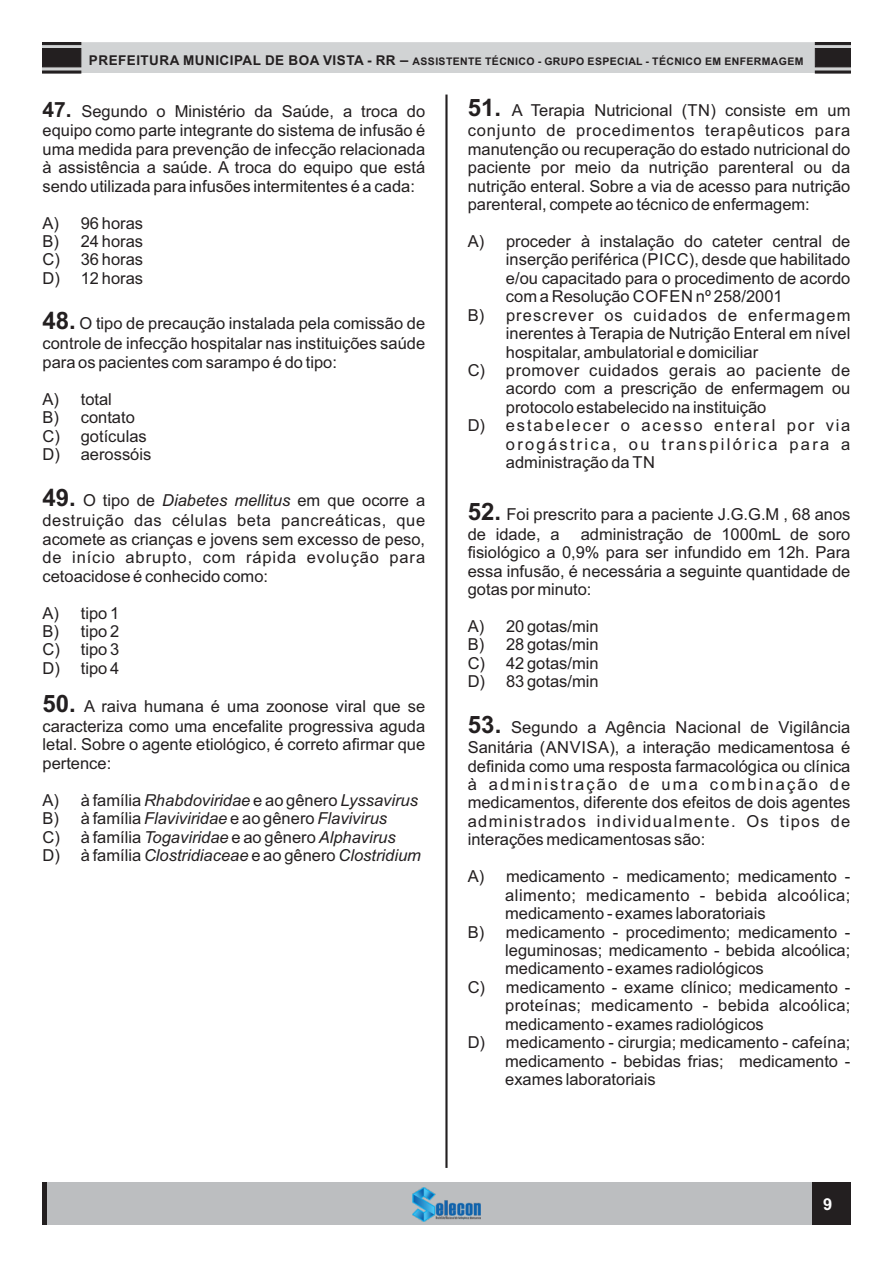
<style>
.page{position:relative;width:893px;height:1263px;background:#fff}
.page>*{position:absolute;margin:0;border:0;box-sizing:border-box;transform-origin:0 0}
.t1{font:16.5px/18.5px "Arial";color:#231f20;text-align:justify}
.t2{font:italic 16.5px/18.5px "Arial";color:#231f20}
.t3{font:16.5px/20px "Arial";letter-spacing:.035em;color:#231f20}
.t4{font:16.5px/20px "Arial";letter-spacing:.05em;color:#231f20}
.t5{font:16.5px "Arial";letter-spacing:.03em;color:#231f20}
.t6{font:16.5px "Arial";letter-spacing:.065em;color:#231f20}
.t7{font:16.5px "Arial";letter-spacing:.11em;color:#231f20}
.t8{font:16.5px "Arial";letter-spacing:.135em;color:#231f20}
.t9{font:700 16.5px "Arial";color:#fff}
.t10{font:700 10.5px "Arial";letter-spacing:.035em;color:#231f20}
.s1{font-size:13.5px}
.s2{font-size:14.85px}
.s3{font-weight:700;font-size:21px}
.s4{font-weight:700;font-size:24px}
.s5{font-style:italic}
.s6{font-style:normal}
</style>
<div class="page">
<div style="left:43px;top:1182px;width:807px;height:43px;background:#bcbec0"></div>
<img style="left:413px;top:1188px;width:67px;height:33px">
<hr style="left:43px;top:1182px;width:4px;height:43px;background:#231f20">
<div style="left:812px;top:1182px;width:38px;height:43px;background:#231f20"></div>
<svg style="left:42px;top:42px;width:809px;height:32px;background:#c5c7c7"></svg>
<hr style="left:445px;top:95px;width:3px;height:1073px;background:#231f20">
<p class="t10" style="left:89px;top:58px;width:716px"><span class="s1">PREFEITURA MUNICIPAL DE BOA VISTA - RR</span> <span class="s2">–</span> ASSISTENTE TÉCNICO - GRUPO ESPECIAL - TÉCNICO EM ENFERMAGEM</p>
<p class="t1" style="left:43px;top:103px;width:384px"><span class="s3">47.</span> Segundo o Ministério da Saúde, a troca do equipo como parte integrante do sistema de infusão é uma medida para prevenção de infecção relacionada à assistência a saúde. A troca do equipo que está sendo utilizada para infusões intermitentes é a cada:</p>
<p class="t1" style="left:43px;top:215px;width:102px">A) 96 horas B) 24 horas C) 36 horas D) 12 horas</p>
<p class="t1" style="left:43px;top:315px;width:384px;line-height:20px"><span class="s4">48.</span> O tipo de precaução instalada pela comissão de controle de infecção hospitalar nas instituições saúde</p>
<p class="t1" style="left:43px;top:354px;width:296px">para os pacientes com sarampo é do tipo:</p>
<p class="t1" style="left:43px;top:391px;width:110px;text-align:left">A) total<br>B) contato<br>C) gotículas<br>D) aerossóis</p>
<p class="t3" style="left:43px;top:492px;width:384px"><span class="s4">49.</span> O tipo de <span class="s5">Diabetes mellitus</span> em que ocorre a destruição das células beta pancreáticas, que</p>
<p class="t1" style="left:42px;top:531px;width:384px">acomete as crianças e jovens sem excesso de peso, de início abrupto, com rápida evolução para cetoacidose é conhecido como:</p>
<p class="t1" style="left:42px;top:605px;width:78px">A) tipo 1<br>B) tipo 2<br>C) tipo 3<br>D) tipo 4</p>
<p class="t1" style="left:43px;top:698px;width:384px;line-height:20px"><span class="s4">50.</span> A raiva humana é uma zoonose viral que se caracteriza como uma encefalite progressiva aguda</p>
<p class="t1" style="left:43px;top:737px;width:384px">letal. Sobre o agente etiológico, é correto afirmar que pertence:</p>
<p class="t2" style="left:43px;top:792px;width:380px"><span class="s6">A) à família</span> Rhabdoviridae <span class="s6">e ao gênero</span> Lyssavirus <span class="s6">B) à família</span> Flaviviridae <span class="s6">e ao gênero</span> Flavivirus<br><span class="s6">C) à família</span> Togaviridae <span class="s6">e ao gênero</span> Alphavirus<br><span class="s6">D) à família</span> Clostridiaceae <span class="s6">e ao gênero</span> Clostridium</p>
<p class="t4" style="left:468px;top:102px;width:384px"><span class="s4">51.</span> A Terapia Nutricional (TN) consiste em um conjunto de procedimentos terapêuticos para</p>
<p class="t1" style="left:468px;top:141px;width:384px">manutenção ou recuperação do estado nutricional do paciente por meio da nutrição parenteral ou da nutrição enteral. Sobre a via de acesso para nutrição parenteral, compete ao técnico de enfermagem:</p>
<p class="t1" style="left:468px;top:233px;width:384px">A) proceder à instalação do cateter central de</p>
<p class="t1" style="left:506px;top:252px;width:346px">inserção periférica (PICC), desde que habilitado</p>
<p class="t1" style="left:506px;top:270px;width:346px">e/ou capacitado para o procedimento de acordo</p>
<p class="t1" style="left:506px;top:289px;width:278px">com a Resolução COFEN nº 258/2001</p>
<p class="t6" style="left:468px;top:309px;width:384px">B) prescrever os cuidados de enfermagem</p>
<p class="t1" style="left:506px;top:326px;width:346px">inerentes à Terapia de Nutrição Enteral em nível</p>
<p class="t1" style="left:506px;top:344px;width:254px">hospitalar, ambulatorial e domiciliar</p>
<p class="t5" style="left:468px;top:364px;width:384px">C) promover cuidados gerais ao paciente de</p>
<p class="t1" style="left:506px;top:381px;width:346px">acordo com a prescrição de enfermagem ou</p>
<p class="t1" style="left:506px;top:399px;width:262px">protocolo estabelecido na instituição</p>
<p class="t7" style="left:468px;top:419px;width:384px">D) estabelecer o acesso enteral por via</p>
<p class="t8" style="left:506px;top:438px;width:346px">orogástrica, ou transpilórica para a</p>
<p class="t1" style="left:506px;top:455px;width:151px">administração da TN</p>
<p class="t1" style="left:468px;top:506px;width:384px;line-height:20px"><span class="s4">52.</span> Foi prescrito para a paciente J.G.G.M , 68 anos de idade, a</p>
<p class="t1" style="left:468px;top:526px;width:384px;text-indent:113px">administração de 1000mL de soro fisiológico a 0,9% para ser infundido em 12h. Para essa infusão, é necessária a seguinte quantidade de gotas por minuto:</p>
<p class="t1" style="left:468px;top:618px;width:132px">A) 20 gotas/min B) 28 gotas/min C) 42 gotas/min D) 83 gotas/min</p>
<p class="t1" style="left:468px;top:719px;width:384px;line-height:20px"><span class="s4">53.</span> Segundo a Agência Nacional de Vigilância<br>Sanitária (ANVISA), a interação medicamentosa é</p>
<p class="t1" style="left:468px;top:758px;width:384px">definida como uma resposta farmacológica ou clínica à administração de uma combinação de medicamentos, diferente dos efeitos de dois agentes administrados individualmente. Os tipos de interações medicamentosas são:</p>
<p class="t1" style="left:468px;top:869px;width:384px">A) medicamento - medicamento; medicamento -</p>
<p class="t5" style="left:505px;top:889px;width:347px">alimento; medicamento - bebida alcoólica;</p>
<p class="t1" style="left:505px;top:905px;width:262px">medicamento - exames laboratoriais</p>
<p class="t1" style="left:468px;top:924px;width:384px">B) medicamento - procedimento; medicamento -</p>
<p class="t1" style="left:505px;top:942px;width:347px">leguminosas; medicamento - bebida alcoólica;</p>
<p class="t1" style="left:505px;top:961px;width:260px">medicamento - exames radiológicos</p>
<p class="t1" style="left:468px;top:979px;width:384px">C) medicamento - exame clínico; medicamento -</p>
<p class="t1" style="left:505px;top:998px;width:347px">proteínas; medicamento - bebida alcoólica;</p>
<p class="t1" style="left:505px;top:1016px;width:260px">medicamento - exames radiológicos</p>
<p class="t1" style="left:468px;top:1034px;width:384px">D) medicamento - cirurgia; medicamento - cafeína;</p>
<p class="t1" style="left:505px;top:1053px;width:347px">medicamento - bebidas frias; medicamento -</p>
<p class="t1" style="left:505px;top:1071px;width:152px">exames laboratoriais</p>
<p class="t9" style="left:823px;top:1197px;width:11px">9</p>
</div>
